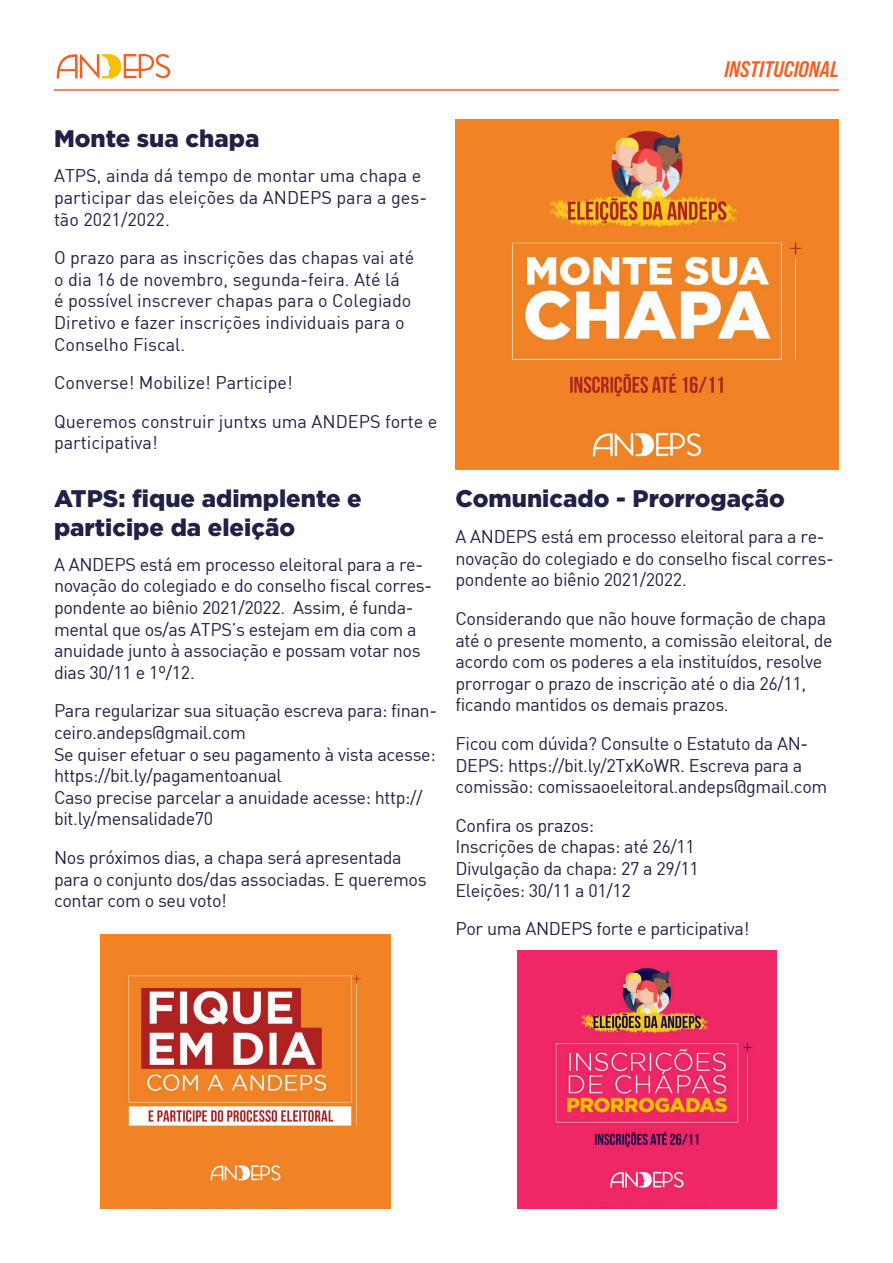
<style>
.page{position:relative;width:893px;height:1263px;background:#fff}
.page>*{position:absolute;margin:0;border:0;box-sizing:border-box;transform-origin:0 0}
.t1{font:900 24px/28.8px "Gotham";color:#212147}
.t2{font:22.5px "Bebas Neue Pro Sm E Bd It";color:#f36024}
.t3{font:18px/21.6px "DIN";letter-spacing:-.02em;color:#212147}
.t4{font:18px/21.6px "DIN";color:#212147}
</style>
<div class="page">
<svg style="left:57px;top:54px;width:113px;height:25px"></svg>
<hr style="left:54px;top:89px;width:785px;height:2px;background:#eb6027">
<img style="left:101px;top:934px;width:290px;height:275px">
<img style="left:518px;top:950px;width:259px;height:259px">
<img style="left:455px;top:119px;width:384px;height:351px">
<h1 class="t1" style="left:54px;top:124px;width:207px">Monte sua chapa</h1>
<p class="t4" style="left:54px;top:165px;width:375px">ATPS, ainda dá tempo de montar uma chapa e participar das eleições da ANDEPS para a ges&shy;tão 2021/2022.</p>
<p class="t4" style="left:54px;top:247px;width:362px">O prazo para as inscrições das chapas vai até o dia 16 de novembro, segunda-feira. Até lá<br>é possível inscrever chapas para o Colegiado Diretivo e fazer inscrições individuais para o Conselho Fiscal.</p>
<p class="t4" style="left:54px;top:363px;width:385px;line-height:38.5px">Converse! Mobilize! Participe!<br>Queremos construir juntxs uma ANDEPS forte e</p>
<p class="t4" style="left:54px;top:432px;width:105px">participativa!</p>
<p class="t2" style="left:724px;top:55px;width:116px">INSTITUCIONAL</p>
<h1 class="t1" style="left:54px;top:483px;width:309px">ATPS: fique adimplente e participe da eleição</h1>
<h1 class="t1" style="left:455px;top:483px;width:331px">Comunicado - Prorrogação</h1>
<p class="t3" style="left:54px;top:553px;width:380px">A ANDEPS está em processo eleitoral para a re&shy;novação do colegiado e do conselho fiscal corres&shy;pondente ao biênio 2021/2022. Assim, é funda&shy;mental que os/as ATPS’s estejam em dia com a anuidade junto à associação e possam votar nos dias 30/11 e 1º/12.</p>
<p class="t3" style="left:54px;top:700px;width:384px">Para regularizar sua situação escreva para: finan&shy;ceiro.andeps@gmail.com<br>Se quiser efetuar o seu pagamento à vista acesse: https://bit.ly/pagamentoanual<br>Caso precise parcelar a anuidade acesse: http:// bit.ly/mensalidade70</p>
<p class="t3" style="left:54px;top:846px;width:374px">Nos próximos dias, a chapa será apresentada para o conjunto dos/das associadas. E queremos contar com o seu voto!</p>
<p class="t3" style="left:455px;top:525px;width:380px">A ANDEPS está em processo eleitoral para a re&shy;novação do colegiado e do conselho fiscal corres&shy;pondente ao biênio 2021/2022.</p>
<p class="t3" style="left:455px;top:607px;width:379px">Considerando que não houve formação de chapa até o presente momento, a comissão eleitoral, de acordo com os poderes a ela instituídos, resolve prorrogar o prazo de inscrição até o dia 26/11, ficando mantidos os demais prazos.</p>
<p class="t3" style="left:455px;top:732px;width:373px">Ficou com dúvida? Consulte o Estatuto da AN-<br>DEPS: https://bit.ly/2TxKoWR. Escreva para a comissão: comissaoeleitoral.andeps@gmail.com</p>
<p class="t3" style="left:455px;top:814px;width:245px">Confira os prazos:<br>Inscrições de chapas: até 26/11<br>Divulgação da chapa: 27 a 29/11<br>Eleições: 30/11 a 01/12</p>
<p class="t3" style="left:455px;top:918px;width:295px">Por uma ANDEPS forte e participativa!</p>
</div>
